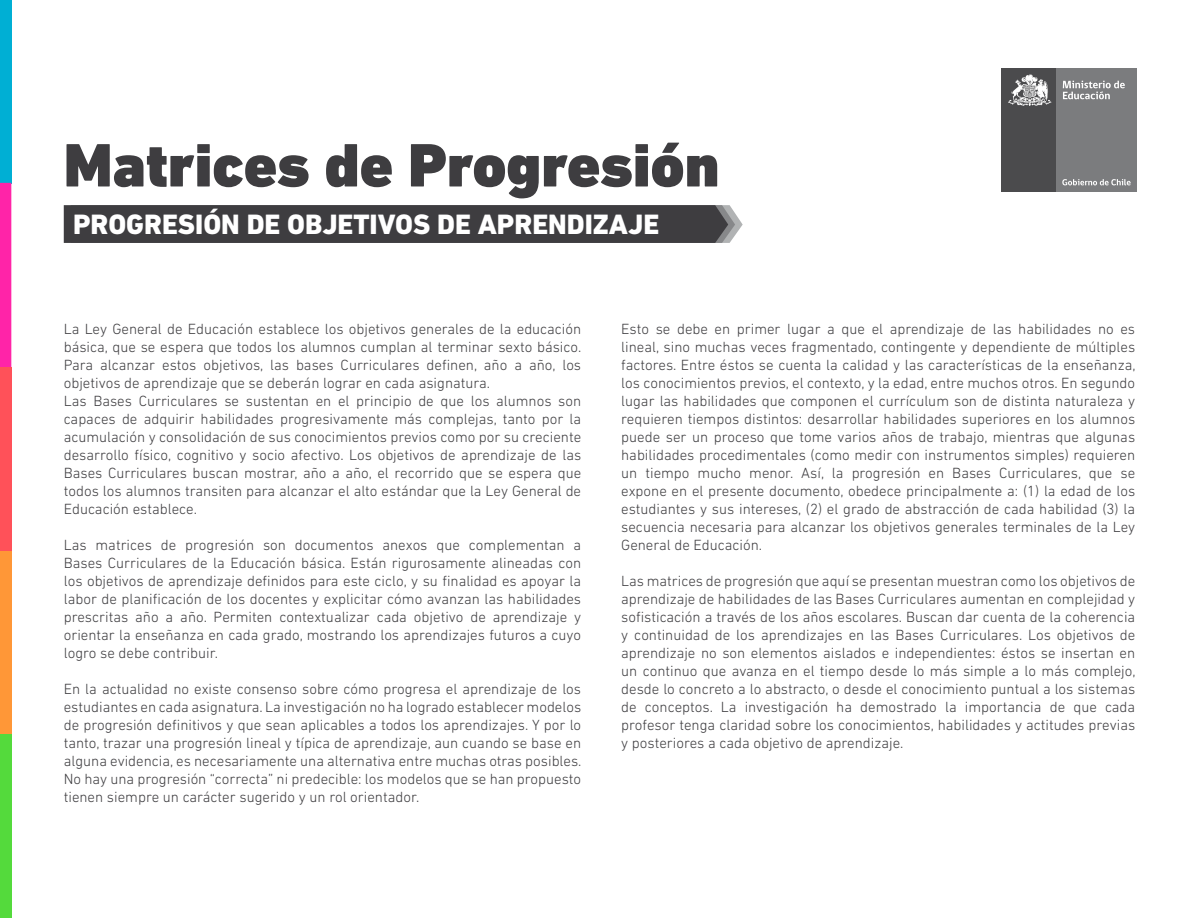
<style>
.page{position:relative;width:1188px;height:918px;background:#fff}
.page>*{position:absolute;margin:0;border:0;box-sizing:border-box;transform-origin:0 0}
.t1{font:900 62.25px "DIN Next LT Pro";color:#3e3d40}
.t2{font:800 28.5px "DIN Next LT Pro";color:#fff}
.t3{font:300 15px/18px "DIN Next LT Pro";color:#3e3d40;text-align:justify}
</style>
<div class="page">
<div style="left:1001px;top:68px;width:56px;height:123px;background:#4b4b4d"></div>
<div style="left:1057px;top:68px;width:80px;height:123px;background:#7b7c7e"></div>
<svg style="left:1063px;top:81px;width:62px;height:18px"></svg>
<svg style="left:1008px;top:74px;width:43px;height:32px"></svg>
<svg style="left:1062px;top:179px;width:69px;height:6px"></svg>
<div style="left:0;top:551px;width:11px;height:183px;background:#ff9737"></div>
<div style="left:0;top:0;width:11px;height:184px;background:#00afd4"></div>
<div style="left:1px;top:184px;width:10px;height:183px;background:#ff24a8"></div>
<div style="left:0;top:183px;width:11px;height:185px;border:2px solid #ff24a8"></div>
<div style="left:0;top:734px;width:11px;height:184px;background:#54da3c"></div>
<div style="left:0;top:367px;width:11px;height:184px;background:#ff5159"></div>
<div style="left:64px;top:205px;width:679px;height:38px;background:#3e3d40"></div>
<h1 class="t1" style="left:64px;top:128px;width:657px">Matrices de Progresión</h1>
<h2 class="t2" style="left:73px;top:207px;width:588px">PROGRESIÓN DE OBJETIVOS DE APRENDIZAJE</h2>
<p class="t3" style="left:64px;top:320px;width:519px;text-align:left">La Ley General de Educación establece los objetivos generales de la educación básica, que se espera que todos los alumnos cumplan al terminar sexto básico.<br>Para alcanzar estos objetivos, las bases Curriculares definen, año a año, los objetivos de aprendizaje que se deberán lograr en cada asignatura.<br>Las Bases Curriculares se sustentan en el principio de que los alumnos son capaces de adquirir habilidades progresivamente más complejas, tanto por la acumulación y consolidación de sus conocimientos previos como por su creciente desarrollo físico, cognitivo y socio afectivo. Los objetivos de aprendizaje de las Bases Curriculares buscan mostrar, año a año, el recorrido que se espera que todos los alumnos transiten para alcanzar el alto estándar que la Ley General de Educación establece.</p>
<p class="t3" style="left:64px;top:536px;width:519px">Las matrices de progresión son documentos anexos que complementan a Bases Curriculares de la Educación básica. Están rigurosamente alineadas con los objetivos de aprendizaje definidos para este ciclo, y su finalidad es apoyar la labor de planificación de los docentes y explicitar cómo avanzan las habilidades prescritas año a año. Permiten contextualizar cada objetivo de aprendizaje y orientar la enseñanza en cada grado, mostrando los aprendizajes futuros a cuyo logro se debe contribuir.</p>
<p class="t3" style="left:64px;top:680px;width:519px">En la actualidad no existe consenso sobre cómo progresa el aprendizaje de los estudiantes en cada asignatura. La investigación no ha logrado establecer modelos de progresión definitivos y que sean aplicables a todos los aprendizajes. Y por lo tanto, trazar una progresión lineal y típica de aprendizaje, aun cuando se base en alguna evidencia, es necesariamente una alternativa entre muchas otras posibles.<br>No hay una progresión “correcta” ni predecible: los modelos que se han propuesto tienen siempre un carácter sugerido y un rol orientador.</p>
<p class="t3" style="left:621px;top:320px;width:516px">Esto se debe en primer lugar a que el aprendizaje de las habilidades no es lineal, sino muchas veces fragmentado, contingente y dependiente de múltiples factores. Entre éstos se cuenta la calidad y las características de la enseñanza, los conocimientos previos, el contexto, y la edad, entre muchos otros. En segundo lugar las habilidades que componen el currículum son de distinta naturaleza y requieren tiempos distintos: desarrollar habilidades superiores en los alumnos puede ser un proceso que tome varios años de trabajo, mientras que algunas habilidades procedimentales (como medir con instrumentos simples) requieren un tiempo mucho menor. Así, la progresión en Bases Curriculares, que se expone en el presente documento, obedece principalmente a: (1) la edad de los estudiantes y sus intereses, (2) el grado de abstracción de cada habilidad (3) la secuencia necesaria para alcanzar los objetivos generales terminales de la Ley General de Educación.</p>
<p class="t3" style="left:621px;top:572px;width:516px">Las matrices de progresión que aquí se presentan muestran como los objetivos de aprendizaje de habilidades de las Bases Curriculares aumentan en complejidad y sofisticación a través de los años escolares. Buscan dar cuenta de la coherencia y continuidad de los aprendizajes en las Bases Curriculares. Los objetivos de aprendizaje no son elementos aislados e independientes: éstos se insertan en un continuo que avanza en el tiempo desde lo más simple a lo más complejo, desde lo concreto a lo abstracto, o desde el conocimiento puntual a los sistemas de conceptos. La investigación ha demostrado la importancia de que cada profesor tenga claridad sobre los conocimientos, habilidades y actitudes previas y posteriores a cada objetivo de aprendizaje.</p>
</div>
